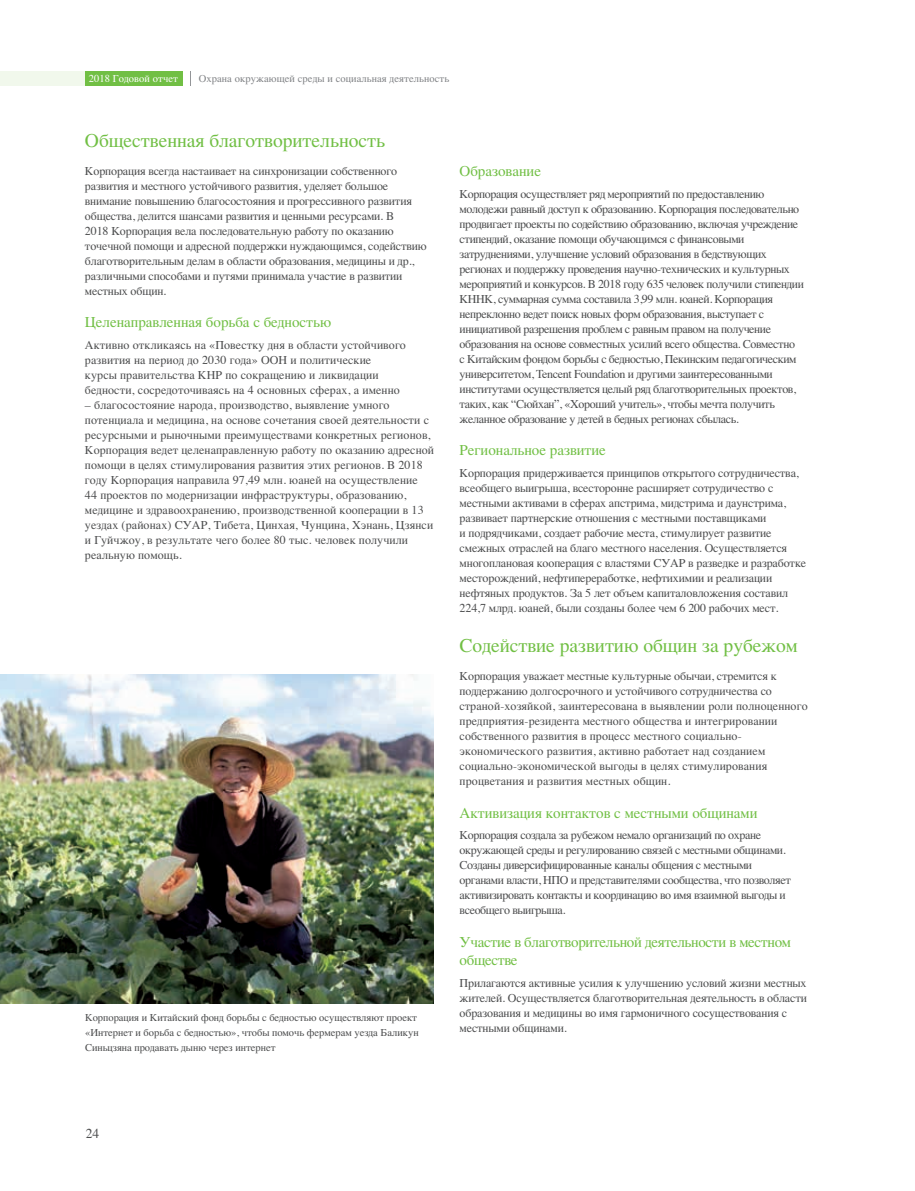
<style>
.page{position:relative;width:915px;height:1191px;background:#fff}
.page>*{position:absolute;margin:0;border:0;box-sizing:border-box;transform-origin:0 0}
.t1{font:19.5px "Times";color:#71bf44}
.t2{font:15px "Times";color:#71bf44}
.t3{font:15px/18px "Times";letter-spacing:-.02em;color:#71bf44}
.t4{font:13.5px "Times";color:#4b4c4d}
.t5{font:12px/15px "Times";letter-spacing:-.03em;color:#4b4c4d}
.t6{font:12px/15px "Times";letter-spacing:-.01em;color:#4b4c4d}
.t7{font:12px/15px "Times";letter-spacing:.01em;color:#4b4c4d}
.t8{font:10.5px/15px "Times";color:#4b4c4d}
.t9{font:10.5px "Times";letter-spacing:.01em;color:#808285}
.t10{font:10.5px "Times";letter-spacing:.01em;color:#fff}
</style>
<div class="page">
<img style="left:0;top:674px;width:434px;height:329px">
<div style="left:85px;top:71px;width:98px;height:15px;background:#71bf44"></div>
<svg style="left:190px;top:71px;width:1px;height:15px"></svg>
<div style="left:0;top:71px;width:85px;height:15px;background:#f1f8ec"></div>
<p class="t10" style="left:89px;top:69px;width:91px">2018 Годовой отчет</p>
<p class="t9" style="left:199px;top:68px;width:252px">Охрана окружающей среды и социальная деятельность</p>
<h1 class="t1" style="left:85px;top:122px;width:301px">Общественная благотворительность</h1>
<p class="t6" style="left:85px;top:162px;width:343px">Корпорация всегда настаивает на синхронизации собственного развития и местного устойчивого развития, уделяет большое внимание повышению благосостояния и прогрессивного развития общества, делится шансами развития и ценными ресурсами. В<br>2018 Корпорация вела последовательную работу по оказанию точечной помощи и адресной поддержки нуждающимся, содействию благотворительным делам в области образования, медицины и др., различными способами и путями принимала участие в развитии местных общин.</p>
<p class="t2" style="left:85px;top:308px;width:248px">Целенаправленная борьба с бедностью</p>
<p class="t7" style="left:85px;top:336px;width:322px">Активно откликаясь на «Повестку дня в области устойчивого развития на период до 2030 года» ООН и политические курсы правительства КНР по сокращению и ликвидации бедности, сосредоточиваясь на 4 основных сферах, а именно</p>
<p class="t7" style="left:85px;top:396px;width:350px">– благосостояние народа, производство, выявление умного потенциала и медицина, на основе сочетания своей деятельности с ресурсными и рыночными преимуществами конкретных регионов, Корпорация ведет целенаправленную работу по оказанию адресной помощи в целях стимулирования развития этих регионов. В 2018 году Корпорация направила 97,49 млн. юаней на осуществление<br>44 проектов по модернизации инфраструктуры, образованию, медицине и здравоохранению, производственной кооперации в 13 уездах (районах) СУАР, Тибета, Цинхая, Чунцина, Хэнань, Цзянси и Гуйчжоу, в результате чего более 80 тыс. человек получили реальную помощь.</p>
<p class="t8" style="left:85px;top:1008px;width:335px">Корпорация и Китайский фонд борьбы с бедностью осуществляют проект «Интернет и борьба с бедностью», чтобы помочь фермерам уезда Баликун<br>Синьцзяна продавать дыню через интернет</p>
<p class="t2" style="left:459px;top:156px;width:83px">Образование</p>
<p class="t5" style="left:459px;top:185px;width:345px">Корпорация осуществляет ряд мероприятий по предоставлению молодежи равный доступ к образованию. Корпорация последовательно продвигает проекты по содействию образованию, включая учреждение стипендий, оказание помощи обучающимся с финансовыми затруднениями, улучшение условий образования в бедствующих регионах и поддержку проведения научно-технических и культурных мероприятий и конкурсов. В 2018 году 635 человек получили стипендии КННК, суммарная сумма составила 3,99 млн. юаней. Корпорация непреклонно ведет поиск новых форм образования, выступает с инициативой разрешения проблем с равным правом на получение образования на основе совместных усилий всего общества. Совместно<br>с Китайским фондом борьбы с бедностью, Пекинским педагогическим университетом, Tencent Foundation и другими заинтересованными институтами осуществляется целый ряд благотворительных проектов, таких, как “Сюйхан”, «Хороший учитель», чтобы мечта получить желанное образование у детей в бедных регионах сбылась.</p>
<p class="t2" style="left:459px;top:436px;width:148px">Региональное развитие</p>
<p class="t6" style="left:459px;top:464px;width:348px">Корпорация придерживается принципов открытого сотрудничества, всеобщего выигрыша, всесторонне расширяет сотрудичество с местными активами в сферах апстрима, мидстрима и даунстрима, развивает партнерские отношения с местными поставщиками<br>и подрядчиками, создает рабочие места, стимулирует развитие смежных отраслей на благо местного населения. Осуществляется многоплановая кооперация с властями СУАР в разведке и разработке месторождений, нефтипереработке, нефтихимии и реализации нефтяных продуктов. За 5 лет объем капиталовложения составил 224,7 млрд. юаней, были созданы более чем 6 200 рабочих мест.</p>
<h1 class="t1" style="left:459px;top:627px;width:339px">Содействие развитию общин за рубежом</h1>
<p class="t7" style="left:459px;top:667px;width:349px">Корпорация уважает местные культурные обычаи, стремится к поддержанию долгосрочного и устойчивого сотрудничества со страной-хозяйкой, заинтересована в выявлении роли полноценного предприятия-резидента местного общества и интегрировании собственного развития в процесс местного социально&shy;экономического развития, активно работает над созданием социально-экономической выгоды в целях стимулирования процветания и развития местных общин.</p>
<p class="t2" style="left:459px;top:798px;width:299px">Активизация контактов с местными общинами</p>
<p class="t5" style="left:459px;top:827px;width:332px">Корпорация создала за рубежом немало организаций по охране окружающей среды и регулированию связей с местными общинами.<br>Созданы диверсифицированные каналы общения с местными органами власти, НПО и представителями сообщества, что позволяет активизировать контакты и координацию во имя взаимной выгоды и всеобщего выигрыша.</p>
<p class="t3" style="left:459px;top:931px;width:333px">Участие в благотворительной деятельности в местном обществе</p>
<p class="t6" style="left:459px;top:974px;width:348px">Прилагаются активные усилия к улучшению условий жизни местных жителей. Осуществляется благотворительная деятельность в области образования и медицины во имя гармоничного сосуществования с местными общинами.</p>
<p class="t4" style="left:86px;top:1121px;width:15px">24</p>
</div>
